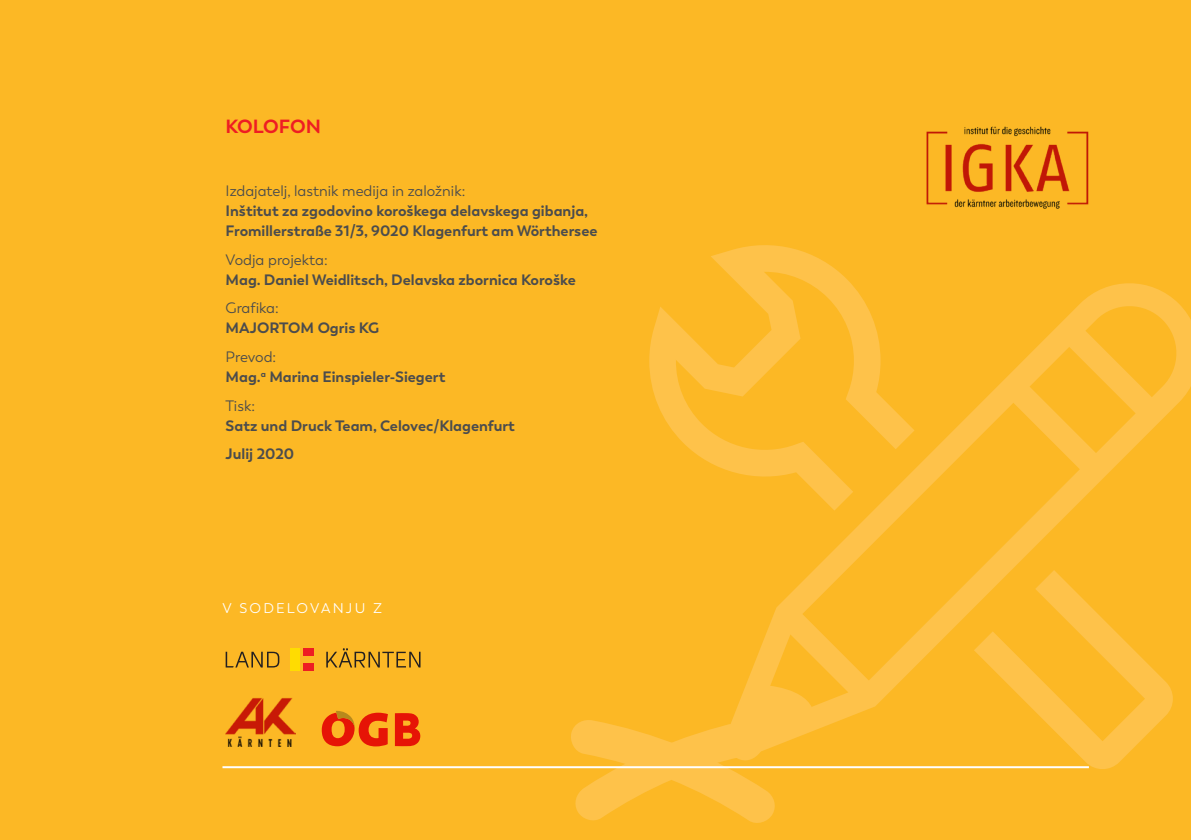
<style>
.page{position:relative;width:1191px;height:840px;background:#fff}
.page>*{position:absolute;margin:0;border:0;box-sizing:border-box;transform-origin:0 0}
.t1{font:700 19px "Trenda";letter-spacing:-.005em;color:#ee1d23}
.t2{font:700 15px/20px "Trenda";color:#4b4c4d}
.t3{font:15px "Trenda";color:#4b4c4d}
.t4{font:14px "Trenda";letter-spacing:.16em;color:#fff}
.s1{font-weight:400}
</style>
<div class="page">
<div style="left:0;top:0;width:1191px;height:839px;background:#fcb825"></div>
<svg style="left:569px;top:720px;width:245px;height:103px"></svg>
<svg style="left:649px;top:245px;width:194px;height:225px"></svg>
<svg style="left:974px;top:752px;width:155px;height:17px"></svg>
<svg style="left:728px;top:276px;width:463px;height:476px"></svg>
<hr style="left:222px;top:765px;width:867px;height:2px;background:#fff">
<img style="left:926px;top:126px;width:163px;height:83px">
<img style="left:226px;top:698px;width:69px;height:48px">
<svg style="left:322px;top:711px;width:66px;height:35px"></svg>
<svg style="left:395px;top:713px;width:25px;height:32px"></svg>
<svg style="left:226px;top:648px;width:194px;height:19px"></svg>
<div style="left:303px;top:648px;width:11px;height:7px;background:#ee1d23"></div>
<div style="left:303px;top:662px;width:11px;height:8px;background:#ee1d23"></div>
<div style="left:290px;top:648px;width:9px;height:22px;background:#ffdc01"></div>
<p class="t1" style="left:226px;top:115px;width:97px">KOLOFON</p>
<p class="t3" style="left:226px;top:182px;width:241px">Izdajatelj, lastnik medija in založnik:</p>
<p class="t2" style="left:226px;top:201px;width:373px">Inštitut za zgodovino koroškega delavskega gibanja,<br>Fromillerstraße 31/3, 9020 Klagenfurt am Wörthersee</p>
<p class="t3" style="left:226px;top:251px;width:103px">Vodja projekta:</p>
<p class="t2" style="left:226px;top:269px;width:352px">Mag. Daniel Weidlitsch, Delavska zbornica Koroške</p>
<p class="t3" style="left:226px;top:299px;width:54px">Grafika:</p>
<p class="t2" style="left:226px;top:318px;width:155px">MAJORTOM Ogris KG</p>
<p class="t2" style="left:226px;top:346px;width:221px"><span class="s1">Prevod:<br></span>Mag.<sup>a</sup> Marina Einspieler-Siegert</p>
<p class="t3" style="left:226px;top:396px;width:31px">Tisk:</p>
<p class="t2" style="left:226px;top:411px;width:291px;line-height:28.4px">Satz und Druck Team, Celovec/Klagenfurt<br>Julij 2020</p>
<p class="t4" style="left:222px;top:599px;width:161px">V SODELOVANJU Z</p>
</div>
